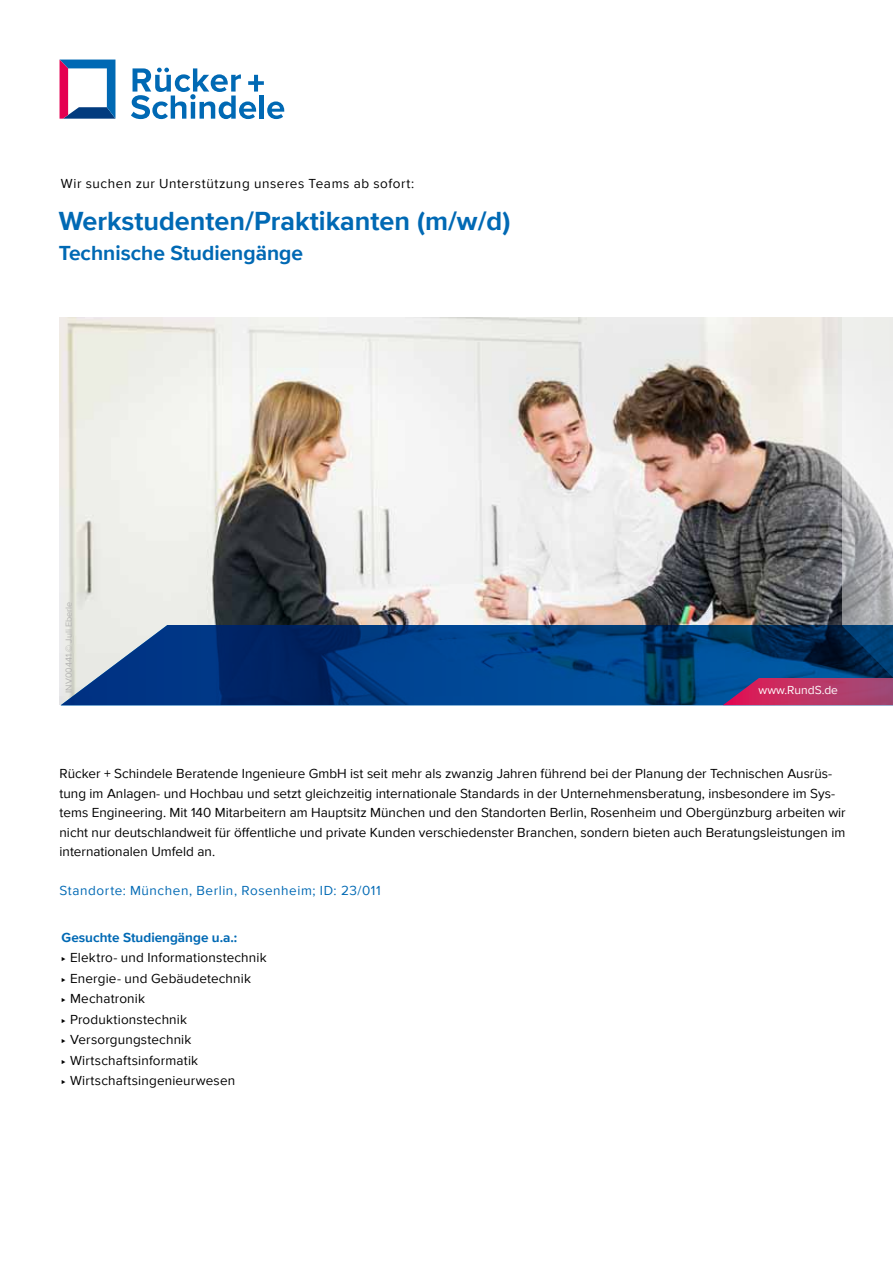
<style>
.page{position:relative;width:893px;height:1263px;background:#fff}
.page>*{position:absolute;margin:0;border:0;box-sizing:border-box;transform-origin:0 0}
.t1{font:700 27px "Proxima Nova";color:#0069b4}
.t2{font:700 21px "Proxima Nova";color:#0069b4}
.t3{font:13.5px/20.4px "Proxima Nova";color:#000}
.t4{font:13.5px "Proxima Nova";letter-spacing:.04em;color:#000}
.t5{font:13.5px "Proxima Nova";letter-spacing:.04em;color:#0069b4}
.t6{font:12px "Proxima Nova";color:#fff}
.t7{font:9px "Proxima Nova";color:#b3b2b2}
.s1{font-weight:700;color:#0069b4}
.s2{font-size:6.75px}
</style>
<div class="page">
<img style="left:60px;top:318px;width:663px;height:387px">
<svg style="left:131px;top:68px;width:153px;height:51px"></svg>
<svg style="left:60px;top:60px;width:55px;height:59px"></svg>
<svg style="left:61px;top:625px;width:662px;height:80px;background:#124888"></svg>
<svg style="left:723px;top:317px;width:170px;height:389px;background:#94919a"></svg>
<p class="t4" style="left:61px;top:174px;width:355px">Wir suchen zur Unterstützung unseres Teams ab sofort:</p>
<h1 class="t1" style="left:59px;top:201px;width:453px">Werkstudenten/Praktikanten (m/w/d)</h1>
<h2 class="t2" style="left:59px;top:238px;width:246px">Technische Studiengänge</h2>
<p class="t7" style="left:62px;top:693px;width:93px;rotate:-90deg">INV00441 © Juli Eberle</p>
<p class="t6" style="left:759px;top:681px;width:81px">www.RundS.de</p>
<p class="t3" style="left:60px;top:763px;width:788px;line-height:19.5px">Rücker + Schindele Beratende Ingenieure GmbH ist seit mehr als zwanzig Jahren führend bei der Planung der Technischen Ausrüs&shy;tung im Anlagen- und Hochbau und setzt gleichzeitig internationale Standards in der Unternehmensberatung, insbesondere im Sys&shy;tems Engineering. Mit 140 Mitarbeitern am Hauptsitz München und den Standorten Berlin, Rosenheim und Obergünzburg arbeiten wir nicht nur deutschlandweit für öffentliche und private Kunden verschiedenster Branchen, sondern bieten auch Beratungsleistungen im internationalen Umfeld an.</p>
<p class="t5" style="left:60px;top:881px;width:323px">Standorte: München, Berlin, Rosenheim; ID: 23/011</p>
<p class="t3" style="left:62px;top:927px;width:206px"><span class="s1">Gesuchte Studiengänge u.a.:<br></span><span class="s2">⊲</span> Elektro- und Informationstechnik <span class="s2">⊲</span> Energie- und Gebäudetechnik<br><span class="s2">⊲</span> Mechatronik<br><span class="s2">⊲</span> Produktionstechnik<br><span class="s2">⊲</span> Versorgungstechnik<br><span class="s2">⊲</span> Wirtschaftsinformatik<br><span class="s2">⊲</span> Wirtschaftsingenieurwesen</p>
</div>
